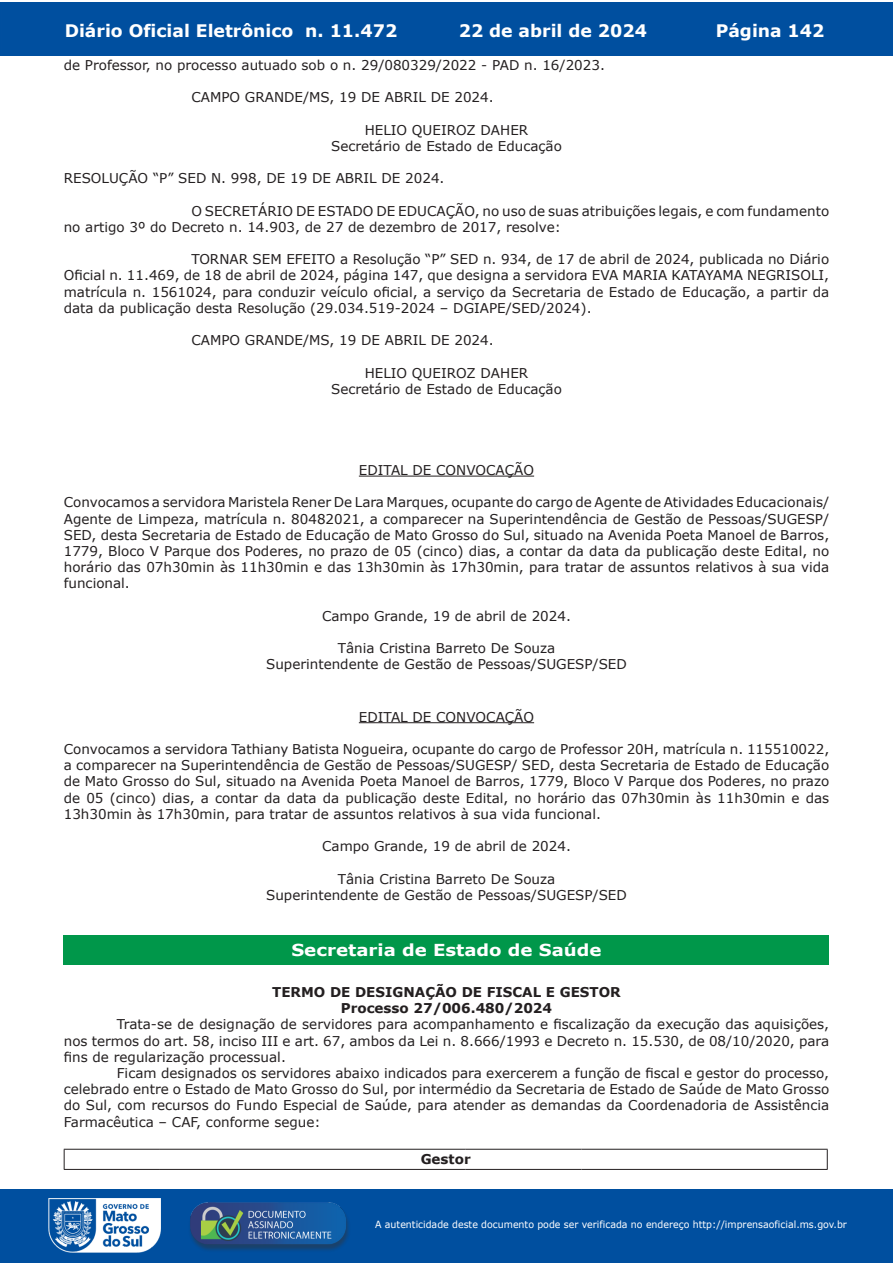
<style>
.page{position:relative;width:893px;height:1263px;background:#fff}
.page>*{position:absolute;margin:0;border:0;box-sizing:border-box;transform-origin:0 0}
.t1{font:700 17.25px "Verdana";color:#fff}
.t2{font:700 16.5px "Verdana";color:#fff;scale:1.1 1}
.t3{font:13.5px/16.2px "Verdana";color:#231f20;text-align:justify}
.t4{font:700 13.5px/16.2px "Verdana";color:#231f20;text-align:center}
.t5{font:9.9px "Verdana";color:#fff;scale:.95 1}
</style>
<div class="page">
<div style="left:0;top:2px;width:893px;height:53px;background:#004f9f"></div>
<div style="left:1px;top:1189px;width:892px;height:74px;background:#004f9f"></div>
<img style="left:49px;top:1198px;width:111px;height:54px">
<img style="left:185px;top:1201px;width:168px;height:54px">
<hr style="left:359px;top:476px;width:175px;height:1px;background:#231f20">
<hr style="left:359px;top:722px;width:175px;height:1px;background:#231f20">
<div style="left:64px;top:935px;width:765px;height:30px;background:#00974a"></div>
<hr style="left:64px;top:1149px;width:95px;height:1px;background:#231f20">
<svg style="left:64px;top:1149px;width:1px;height:20px"></svg>
<hr style="left:159px;top:1149px;width:306px;height:1px;background:#231f20">
<hr style="left:465px;top:1149px;width:117px;height:1px;background:#231f20">
<hr style="left:582px;top:1149px;width:246px;height:1px;background:#231f20">
<svg style="left:827px;top:1149px;width:1px;height:20px"></svg>
<hr style="left:64px;top:1169px;width:95px;height:1px;background:#231f20">
<hr style="left:159px;top:1169px;width:306px;height:1px;background:#231f20">
<hr style="left:465px;top:1169px;width:117px;height:1px;background:#231f20">
<hr style="left:582px;top:1169px;width:246px;height:1px;background:#231f20">
<p class="t1" style="left:65px;top:18px;width:334px">Diário Oficial Eletrônico n. 11.472</p>
<p class="t1" style="left:459px;top:18px;width:190px">22 de abril de 2024</p>
<p class="t1" style="left:716px;top:18px;width:110px">Página 142</p>
<p class="t3" style="left:64px;top:57px;width:543px">de Professor, no processo autuado sob o n. 29/080329/2022 - PAD n. 16/2023.</p>
<p class="t3" style="left:191px;top:89px;width:304px">CAMPO GRANDE/MS, 19 DE ABRIL DE 2024.</p>
<p class="t3" style="left:331px;top:122px;width:232px;text-align:center">HELIO QUEIROZ DAHER<br>Secretário de Estado de Educação</p>
<p class="t3" style="left:64px;top:170px;width:382px">RESOLUÇÃO “P” SED N. 998, DE 19 DE ABRIL DE 2024.</p>
<p class="t3" style="left:64px;top:203px;width:767px;text-indent:128px">O SECRETÁRIO DE ESTADO DE EDUCAÇÃO, no uso de suas atribuições legais, e com fundamento no artigo 3º do Decreto n. 14.903, de 27 de dezembro de 2017, resolve:</p>
<p class="t3" style="left:64px;top:251px;width:767px;text-indent:128px">TORNAR SEM EFEITO a Resolução “P” SED n. 934, de 17 de abril de 2024, publicada no Diário Oficial n. 11.469, de 18 de abril de 2024, página 147, que designa a servidora EVA MARIA KATAYAMA NEGRISOLI, matrícula n. 1561024, para conduzir veículo oficial, a serviço da Secretaria de Estado de Educação, a partir da data da publicação desta Resolução (29.034.519-2024 – DGIAPE/SED/2024).</p>
<p class="t3" style="left:191px;top:332px;width:304px">CAMPO GRANDE/MS, 19 DE ABRIL DE 2024.</p>
<p class="t3" style="left:331px;top:365px;width:232px;text-align:center">HELIO QUEIROZ DAHER<br>Secretário de Estado de Educação</p>
<p class="t3" style="left:359px;top:462px;width:177px">EDITAL DE CONVOCAÇÃO</p>
<p class="t3" style="left:64px;top:494px;width:767px">Convocamos a servidora Maristela Rener De Lara Marques, ocupante do cargo de Agente de Atividades Educacionais/ Agente de Limpeza, matrícula n. 80482021, a comparecer na Superintendência de Gestão de Pessoas/SUGESP/ SED, desta Secretaria de Estado de Educação de Mato Grosso do Sul, situado na Avenida Poeta Manoel de Barros, 1779, Bloco V Parque dos Poderes, no prazo de 05 (cinco) dias, a contar da data da publicação deste Edital, no horário das 07h30min às 11h30min e das 13h30min às 17h30min, para tratar de assuntos relativos à sua vida funcional.</p>
<p class="t3" style="left:322px;top:608px;width:250px">Campo Grande, 19 de abril de 2024.</p>
<p class="t3" style="left:266px;top:640px;width:362px;text-align:center">Tânia Cristina Barreto De Souza<br>Superintendente de Gestão de Pessoas/SUGESP/SED</p>
<p class="t3" style="left:359px;top:708px;width:177px">EDITAL DE CONVOCAÇÃO</p>
<p class="t3" style="left:64px;top:741px;width:767px">Convocamos a servidora Tathiany Batista Nogueira, ocupante do cargo de Professor 20H, matrícula n. 115510022, a comparecer na Superintendência de Gestão de Pessoas/SUGESP/ SED, desta Secretaria de Estado de Educação de Mato Grosso do Sul, situado na Avenida Poeta Manoel de Barros, 1779, Bloco V Parque dos Poderes, no prazo de 05 (cinco) dias, a contar da data da publicação deste Edital, no horário das 07h30min às 11h30min e das 13h30min às 17h30min, para tratar de assuntos relativos à sua vida funcional.</p>
<p class="t3" style="left:322px;top:838px;width:250px">Campo Grande, 19 de abril de 2024.</p>
<p class="t3" style="left:266px;top:870px;width:362px;text-align:center">Tânia Cristina Barreto De Souza<br>Superintendente de Gestão de Pessoas/SUGESP/SED</p>
<p class="t2" style="left:291px;top:938px;width:283px">Secretaria de Estado de Saúde</p>
<p class="t4" style="left:272px;top:984px;width:350px">TERMO DE DESIGNAÇÃO DE FISCAL E GESTOR<br>Processo 27/006.480/2024</p>
<p class="t3" style="left:64px;top:1016px;width:767px;text-indent:53px">Trata-se de designação de servidores para acompanhamento e fiscalização da execução das aquisições, nos termos do art. 58, inciso III e art. 67, ambos da Lei n. 8.666/1993 e Decreto n. 15.530, de 08/10/2020, para fins de regularização processual.</p>
<p class="t3" style="left:64px;top:1065px;width:767px;text-indent:53px">Ficam designados os servidores abaixo indicados para exercerem a função de fiscal e gestor do processo, celebrado entre o Estado de Mato Grosso do Sul, por intermédio da Secretaria de Estado de Saúde de Mato Grosso do Sul, com recursos do Fundo Especial de Saúde, para atender as demandas da Coordenadoria de Assistência Farmacêutica – CAF, conforme segue:</p>
<p class="t4" style="left:421px;top:1151px;width:52px">Gestor</p>
<p class="t5" style="left:375px;top:1218px;width:498px">A autenticidade deste documento pode ser verificada no endereço http://imprensaoficial.ms.gov.br</p>
</div>
